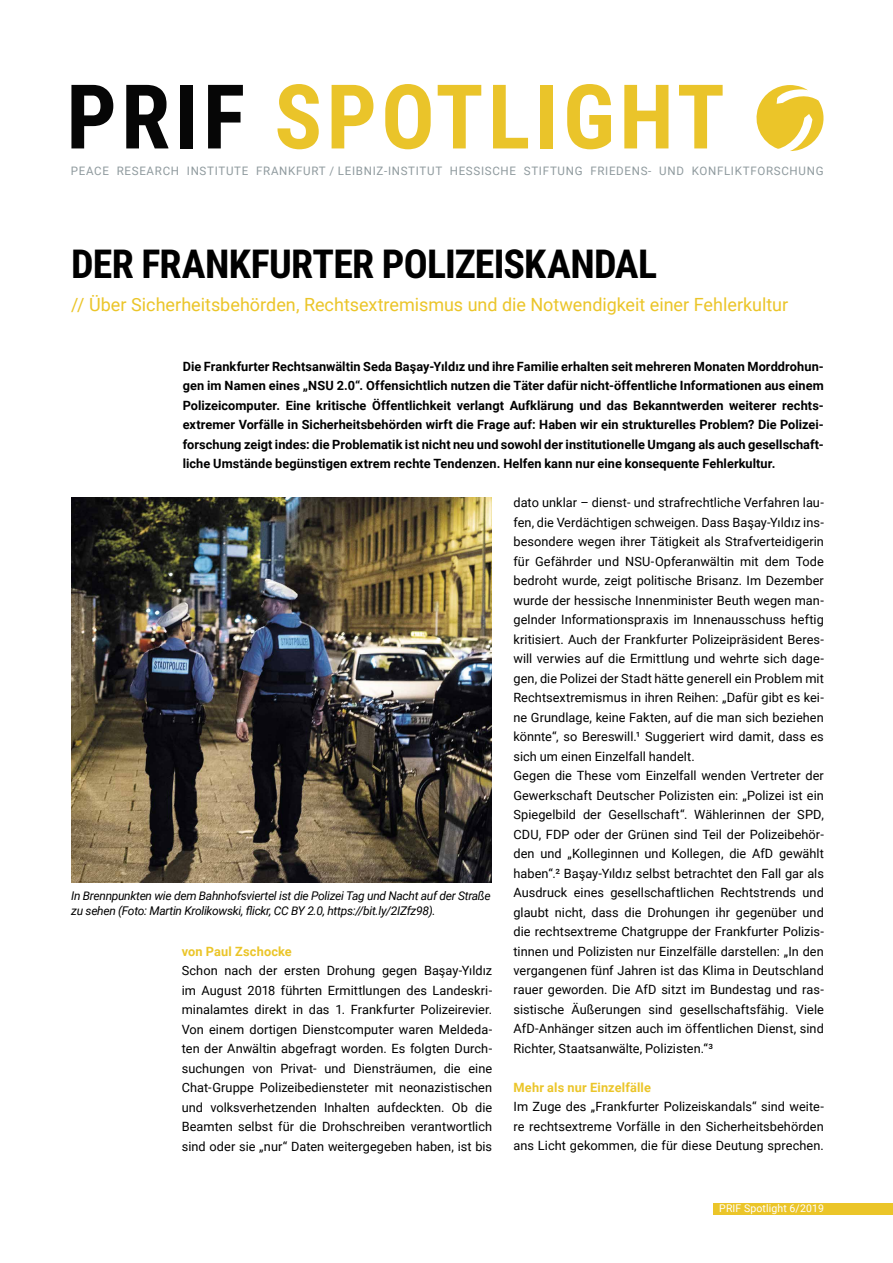
<style>
.page{position:relative;width:893px;height:1263px;background:#fff}
.page>*{position:absolute;margin:0;border:0;box-sizing:border-box;transform-origin:0 0}
.t1{font:700 89.4px "Roboto Condensed";letter-spacing:.05em;color:#eac42a}
.t2{font:700 39.9px "Roboto Condensed";letter-spacing:-.02em;color:#000}
.t3{font:18.15px "Roboto";color:#ebc529}
.t4{font:12.75px/19.5px "Roboto";letter-spacing:.005em;color:#000;text-align:justify}
.t5{font:700 12.75px/19.5px "Roboto";letter-spacing:.005em;color:#000;text-align:justify}
.t6{font:700 12.75px "Roboto";letter-spacing:.015em;color:#ebc529}
.t7{font:italic 12px/15px "Roboto";letter-spacing:-.025em;color:#000}
.t8{font:11.7px "Roboto";letter-spacing:.06em;color:#8f9a9e}
.t9{font:10.65px "Roboto";letter-spacing:.01em;color:#fff}
.s1{color:#060606}
</style>
<div class="page">
<svg style="left:756px;top:85px;width:68px;height:66px"></svg>
<div style="left:713px;top:1203px;width:180px;height:12px;background:#ebc529"></div>
<img style="left:71px;top:498px;width:421px;height:385px">
<h1 class="t1" style="left:66px;top:54px;width:660px"><span class="s1">PRIF</span> SPOTLIGHT</h1>
<p class="t8" style="left:71px;top:162px;width:754px">PEACE RESEARCH INSTITUTE FRANKFURT / LEIBNIZ-INSTITUT HESSISCHE STIFTUNG FRIEDENS- UND KONFLIKTFORSCHUNG</p>
<h2 class="t2" style="left:71px;top:236px;width:588px">DER FRANKFURTER POLIZEISKANDAL</h2>
<h3 class="t3" style="left:71px;top:292px;width:719px">// Über Sicherheitsbehörden, Rechtsextremismus und die Notwendigkeit einer Fehlerkultur</h3>
<p class="t5" style="left:183px;top:356px;width:643px">Die Frankfurter Rechtsanwältin Seda Başay-Yıldız und ihre Familie erhalten seit mehreren Monaten Morddrohun&shy;gen im Namen eines „NSU 2.0“. Offensichtlich nutzen die Täter dafür nicht-öffentliche Informationen aus einem Polizeicomputer. Eine kritische Öffentlichkeit verlangt Aufklärung und das Bekanntwerden weiterer rechts&shy;extremer Vorfälle in Sicherheitsbehörden wirft die Frage auf: Haben wir ein strukturelles Problem? Die Polizei&shy;forschung zeigt indes: die Problematik ist nicht neu und sowohl der institutionelle Umgang als auch gesellschaft&shy;liche Umstände begünstigen extrem rechte Tendenzen. Helfen kann nur eine konsequente Fehlerkultur.</p>
<p class="t7" style="left:71px;top:888px;width:421px">In Brennpunkten wie dem Bahnhofsviertel ist die Polizei Tag und Nacht auf der Straße zu sehen (Foto: Martin Krolikowski, flickr, CC BY 2.0, https://bit.ly/2IZfz98).</p>
<p class="t6" style="left:182px;top:942px;width:112px">von Paul Zschocke</p>
<p class="t4" style="left:182px;top:960px;width:312px">Schon nach der ersten Drohung gegen Başay-Yıldız im August 2018 führten Ermittlungen des Landeskri&shy;minalamtes direkt in das 1. Frankfurter Polizeirevier.<br>Von einem dortigen Dienstcomputer waren Meldeda&shy;ten der Anwältin abgefragt worden. Es folgten Durch&shy;suchungen von Privat- und Diensträumen, die eine Chat-Gruppe Polizeibediensteter mit neonazistischen und volksverhetzenden Inhalten aufdeckten. Ob die Beamten selbst für die Drohschreiben verantwortlich sind oder sie „nur“ Daten weitergegeben haben, ist bis</p>
<p class="t4" style="left:513px;top:492px;width:312px;text-align:left">dato unklar – dienst- und strafrechtliche Verfahren lau&shy;fen, die Verdächtigen schweigen. Dass Başay-Yıldız ins&shy;besondere wegen ihrer Tätigkeit als Strafverteidigerin für Gefährder und NSU-Opferanwältin mit dem Tode bedroht wurde, zeigt politische Brisanz. Im Dezember wurde der hessische Innenminister Beuth wegen man&shy;gelnder Informationspraxis im Innenausschuss heftig kritisiert. Auch der Frankfurter Polizeipräsident Beres&shy;will verwies auf die Ermittlung und wehrte sich dage&shy;gen, die Polizei der Stadt hätte generell ein Problem mit Rechtsextremismus in ihren Reihen: „Dafür gibt es kei&shy;ne Grundlage, keine Fakten, auf die man sich beziehen könnte“, so Bereswill.¹ Suggeriert wird damit, dass es sich um einen Einzelfall handelt.<br>Gegen die These vom Einzelfall wenden Vertreter der Gewerkschaft Deutscher Polizisten ein: „Polizei ist ein Spiegelbild der Gesellschaft“. Wählerinnen der SPD, CDU, FDP oder der Grünen sind Teil der Polizeibehör&shy;den und „Kolleginnen und Kollegen, die AfD gewählt haben“.² Başay-Yıldız selbst betrachtet den Fall gar als Ausdruck eines gesellschaftlichen Rechtstrends und glaubt nicht, dass die Drohungen ihr gegenüber und die rechtsextreme Chatgruppe der Frankfurter Polizis&shy;tinnen und Polizisten nur Einzelfälle darstellen: „In den vergangenen fünf Jahren ist das Klima in Deutschland rauer geworden. Die AfD sitzt im Bundestag und ras&shy;sistische Äußerungen sind gesellschaftsfähig. Viele AfD-Anhänger sitzen auch im öffentlichen Dienst, sind Richter, Staatsanwälte, Polizisten.“³</p>
<p class="t6" style="left:513px;top:1078px;width:139px">Mehr als nur Einzelfälle</p>
<p class="t4" style="left:513px;top:1097px;width:312px">Im Zuge des „Frankfurter Polizeiskandals“ sind weite&shy;re rechtsextreme Vorfälle in den Sicherheitsbehörden ans Licht gekommen, die für diese Deutung sprechen.</p>
<p class="t9" style="left:719px;top:1201px;width:106px">PRIF Spotlight 6/2019</p>
</div>
